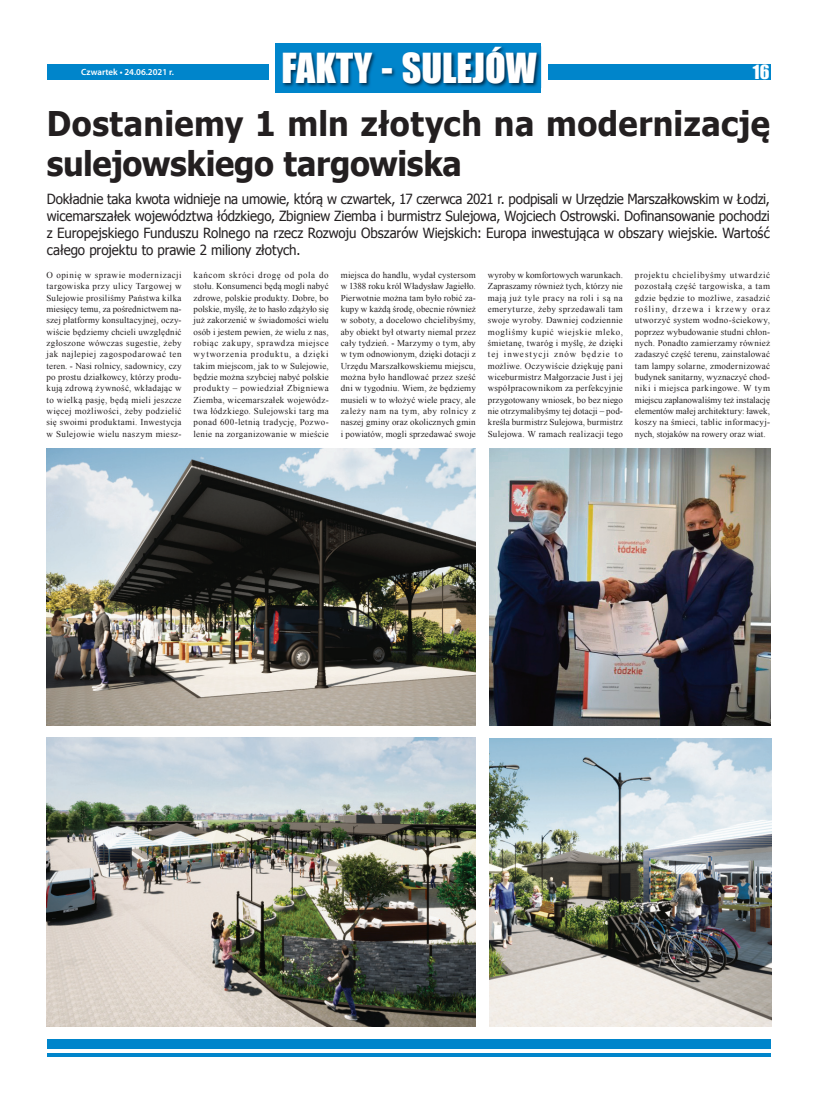
<style>
.page{position:relative;width:820px;height:1106px;background:#fff}
.page>*{position:absolute;margin:0;border:0;box-sizing:border-box;transform-origin:0 0}
.t1{font:38px "Impact";color:#fff}
.t2{font:700 34px/39.7px "Tahoma";letter-spacing:.005em;color:#231f20;scale:.95 1}
.t3{font:18px "Impact";color:#fff}
.t4{font:14px/17px "Tahoma";letter-spacing:-.005em;color:#231f20;text-align:justify;scale:.95 1}
.t5{font:9px/11.3px "Times New Roman";letter-spacing:.025em;color:#231f20;text-align:justify}
.t6{font:600 9px "Myriad Pro";color:#fff}
</style>
<div class="page">
<div style="left:47px;top:64px;width:723px;height:16px;background:#0085cb"></div>
<hr style="left:47px;top:1053px;width:723px;height:3px;background:#0085cb">
<div style="left:47px;top:1039px;width:723px;height:10px;background:#0085cb"></div>
<div style="left:269px;top:50px;width:279px;height:50px;background:#fff"></div>
<div style="left:276px;top:43px;width:265px;height:50px;background:#0085cb"></div>
<img style="left:541px;top:50px;width:1px;height:38px">
<img style="left:283px;top:47px;width:258px;height:41px">
<img style="left:489px;top:448px;width:281px;height:278px">
<img style="left:47px;top:448px;width:428px;height:278px">
<img style="left:47px;top:737px;width:428px;height:289px">
<img style="left:489px;top:738px;width:281px;height:288px">
<h1 class="t1" style="left:281px;top:38px;width:256px">FAKTY - SULEJÓW</h1>
<h3 class="t3" style="left:752px;top:58px;width:18px">16</h3>
<h2 class="t2" style="left:47px;top:102px;width:762px">Dostaniemy 1 mln złotych na modernizację sulejowskiego targowiska</h2>
<p class="t6" style="left:81px;top:66px;width:94px">Czwartek • 24.06.2021 r.</p>
<p class="t4" style="left:47px;top:190px;width:762px">Dokładnie taka kwota widnieje na umowie, którą w czwartek, 17 czerwca 2021 r. podpisali w Urzędzie Marszałkowskim w Łodzi, wicemarszałek województwa łódzkiego, Zbigniew Ziemba i burmistrz Sulejowa, Wojciech Ostrowski. Dofinansowanie pochodzi z Europejskiego Funduszu Rolnego na rzecz Rozwoju Obszarów Wiejskich: Europa inwestująca w obszary wiejskie. Wartość całego projektu to prawie 2 miliony złotych.</p>
<p class="t5" style="left:46px;top:269px;width:136px">O opinię w sprawie modernizacji targowiska przy ulicy Targowej w Sulejowie prosiliśmy Państwa kilka miesięcy temu, za pośrednictwem na&shy;szej platformy konsultacyjnej, oczy&shy;wiście będziemy chcieli uwzględnić zgłoszone wówczas sugestie, żeby jak najlepiej zagospodarować ten teren. - Nasi rolnicy, sadownicy, czy po prostu działkowcy, którzy produ&shy;kują zdrową żywność, wkładając w to wielką pasję, będą mieli jeszcze więcej możliwości, żeby podzielić się swoimi produktami. Inwestycja w Sulejowie wielu naszym miesz-</p>
<p class="t5" style="left:193px;top:269px;width:136px">kańcom skróci drogę od pola do stołu. Konsumenci będą mogli nabyć zdrowe, polskie produkty. Dobre, bo polskie, myślę, że to hasło zdążyło się już zakorzenić w świadomości wielu osób i jestem pewien, że wielu z nas, robiąc zakupy, sprawdza miejsce wytworzenia produktu, a dzięki takim miejscom, jak to w Sulejowie, będzie można szybciej nabyć polskie produkty – powiedział Zbigniewa Ziemba, wicemarszałek wojewódz&shy;twa łódzkiego. Sulejowski targ ma ponad 600-letnią tradycję, Pozwo&shy;lenie na zorganizowanie w mieście</p>
<p class="t5" style="left:340px;top:269px;width:136px">miejsca do handlu, wydał cystersom w 1388 roku król Władysław Jagiełło.<br>Pierwotnie można tam było robić za&shy;kupy w każdą środę, obecnie również w soboty, a docelowo chcielibyśmy, aby obiekt był otwarty niemal przez cały tydzień. - Marzymy o tym, aby w tym odnowionym, dzięki dotacji z Urzędu Marszałkowskiemu miejscu, można było handlować przez sześć dni w tygodniu. Wiem, że będziemy musieli w to włożyć wiele pracy, ale zależy nam na tym, aby rolnicy z naszej gminy oraz okolicznych gmin i powiatów, mogli sprzedawać swoje</p>
<p class="t5" style="left:487px;top:269px;width:136px">wyroby w komfortowych warunkach.<br>Zapraszamy również tych, którzy nie mają już tyle pracy na roli i są na emeryturze, żeby sprzedawali tam swoje wyroby. Dawniej codziennie mogliśmy kupić wiejskie mleko, śmietanę, twaróg i myślę, że dzięki tej inwestycji znów będzie to możliwe. Oczywiście dziękuję pani wiceburmistrz Małgorzacie Just i jej współpracownikom za perfekcyjnie przygotowany wniosek, bo bez niego nie otrzymalibyśmy tej dotacji – pod&shy;kreśla burmistrz Sulejowa, burmistrz Sulejowa. W ramach realizacji tego</p>
<p class="t5" style="left:634px;top:269px;width:136px">projektu chcielibyśmy utwardzić pozostałą część targowiska, a tam gdzie będzie to możliwe, zasadzić rośliny, drzewa i krzewy oraz utworzyć system wodno-ściekowy, poprzez wybudowanie studni chłon&shy;nych. Ponadto zamierzamy również zadaszyć część terenu, zainstalować tam lampy solarne, zmodernizować budynek sanitarny, wyznaczyć chod&shy;niki i miejsca parkingowe. W tym miejscu zaplanowaliśmy też instalację elementów małej architektury: ławek, koszy na śmieci, tablic informacyj&shy;nych, stojaków na rowery oraz wiat.</p>
</div>
